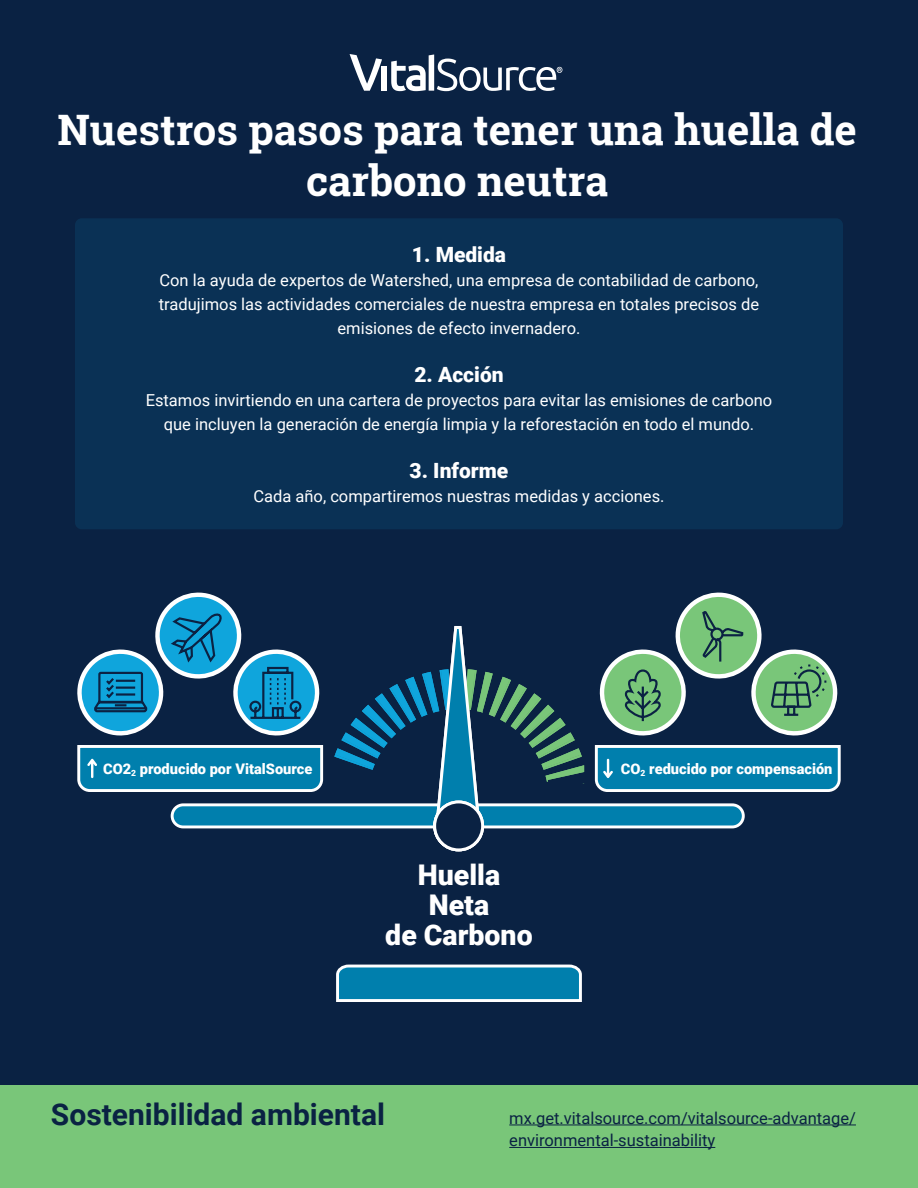
<style>
.page{position:relative;width:918px;height:1188px;background:#fff}
.page>*{position:absolute;margin:0;border:0;box-sizing:border-box;transform-origin:0 0}
.t1{font:700 42px/51px "Roboto Slab";color:#fff;text-align:center}
.t2{font:700 30px "Roboto";color:#0a2243}
.t3{font:900 28.5px/30px "Roboto";color:#fff;text-align:center}
.t4{font:900 21px "Roboto";color:#fff}
.t5{font:16.5px/24px "Roboto";color:#fff;text-align:center}
.t6{font:16.5px/22.5px "Roboto";color:#0a2243}
.t7{font:900 14.55px "Roboto";color:#fff}
</style>
<div class="page">
<div style="left:0;top:0;width:918px;height:1171px;background:#0a2243"></div>
<div style="left:382px;top:66px;width:5px;height:25px;background:#fff"></div>
<svg style="left:350px;top:54px;width:32px;height:37px"></svg>
<svg style="left:391px;top:54px;width:171px;height:37px"></svg>
<div style="left:0;top:1085px;width:918px;height:103px;background:#79c679"></div>
<hr style="left:509px;top:1125px;width:347px;height:1px;background:#0a2243">
<hr style="left:509px;top:1147px;width:206px;height:1px;background:#0a2243">
<div style="left:75px;top:218px;width:768px;height:311px;background:#0a3155;border-radius:7px"></div>
<svg style="left:336px;top:964px;width:246px;height:38px;background:#2b92b8"></svg>
<svg style="left:76px;top:526px;width:766px;height:303px"></svg>
<div style="left:435px;top:802px;width:48px;height:48px;background:#0a2243;border-radius:50%"></div>
<div style="left:433px;top:801px;width:51px;height:50px;border:3px solid #fff;border-radius:50%"></div>
<h1 class="t1" style="left:57px;top:104px;width:801px">Nuestros pasos para tener una huella de carbono neutra</h1>
<h2 class="t4" style="left:412px;top:240px;width:96px">1. Medida</h2>
<p class="t5" style="left:159px;top:267px;width:602px">Con la ayuda de expertos de Watershed, una empresa de contabilidad de carbono, tradujimos las actividades comerciales de nuestra empresa en totales precisos de emisiones de efecto invernadero.</p>
<h2 class="t4" style="left:414px;top:360px;width:91px">2. Acción</h2>
<p class="t5" style="left:146px;top:387px;width:628px">Estamos invirtiendo en una cartera de proyectos para evitar las emisiones de carbono que incluyen la generación de energía limpia y la reforestación en todo el mundo.</p>
<h2 class="t4" style="left:410px;top:456px;width:100px">3. Informe</h2>
<p class="t5" style="left:253px;top:483px;width:413px">Cada año, compartiremos nuestras medidas y acciones.</p>
<p class="t7" style="left:103px;top:759px;width:211px">CO2<sub>2</sub> producido por VitalSource</p>
<p class="t7" style="left:621px;top:759px;width:213px">CO<sub>2</sub> reducido por compensación</p>
<p class="t3" style="left:385px;top:859px;width:149px">Huella<br>Neta<br>de Carbono</p>
<h3 class="t2" style="left:51px;top:1093px;width:336px">Sostenibilidad ambiental</h3>
<p class="t6" style="left:509px;top:1106px;width:348px">mx.get.vitalsource.com/vitalsource-advantage/ environmental-sustainability</p>
</div>
